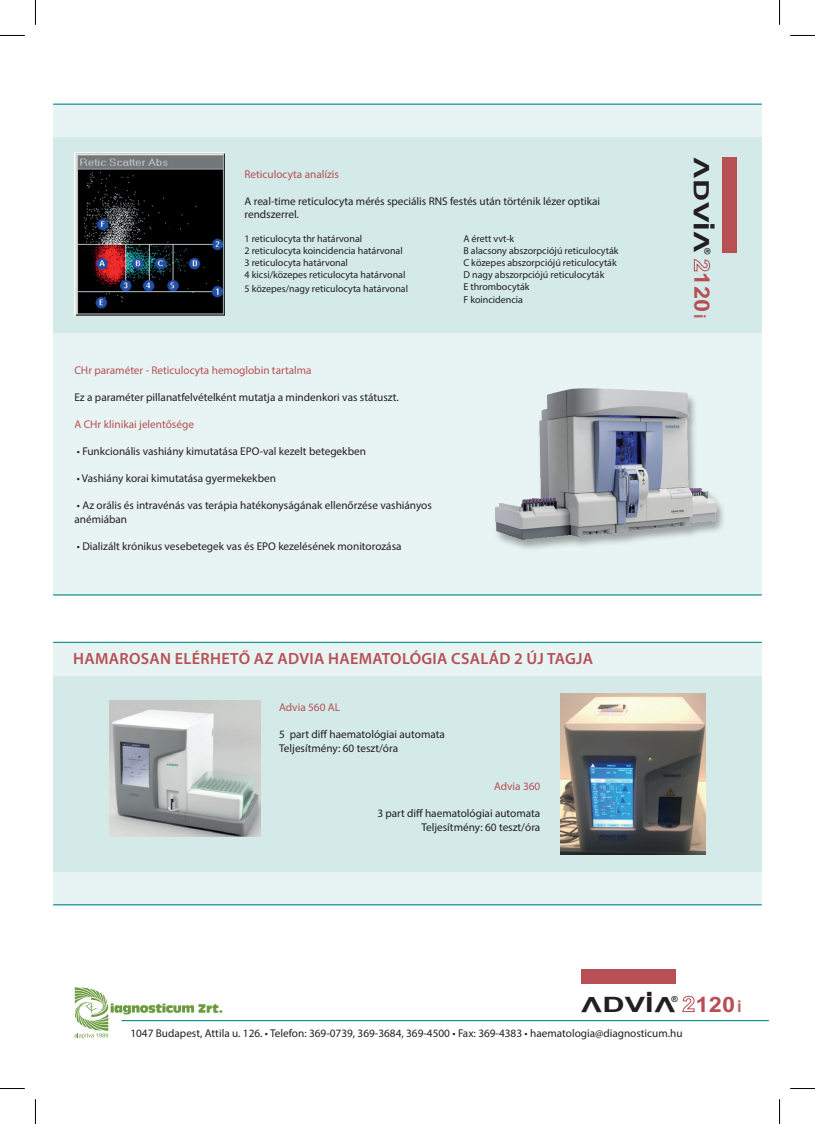
<style>
.page{position:relative;width:815px;height:1124px;background:#fff}
.page>*{position:absolute;margin:0;border:0;box-sizing:border-box;transform-origin:0 0}
.t1{font:700 21.25px "Arial";color:#231f20;scale:1.45 1}
.t2{font:700 21.25px "Arial";letter-spacing:.01em;color:#b74f54;scale:1.11 1}
.t3{font:600 16.25px "Myriad Pro";letter-spacing:.02em;color:#b74f54}
.t4{font:700 16.25px "Arial";color:#bc5d63}
.t5{font:11.25px/13.5px "Myriad Pro";color:#231f20}
.t6{font:11.25px "Myriad Pro";color:#b74f54}
.t7{font:10px/12px "Myriad Pro";color:#231f20}
.t8{font:700 8.38px "Arial";color:#231f20;scale:1.04 1}
.t9{font:700 5.88px "Arial";color:#231f20;scale:5.27 1}
</style>
<div class="page">
<div style="left:53px;top:642px;width:709px;height:262px;background:#e8f4f3"></div>
<div style="left:53px;top:104px;width:709px;height:491px;background:#e8f4f3"></div>
<div style="left:53px;top:137px;width:709px;height:196px;background:#d3eae9"></div>
<div style="left:53px;top:675px;width:709px;height:196px;background:#d3eae9"></div>
<div style="left:723px;top:158px;width:14px;height:95px;background:#b74f54"></div>
<svg style="left:694px;top:259px;width:16px;height:12px"></svg>
<img style="left:74px;top:153px;width:151px;height:163px">
<hr style="left:53px;top:103px;width:709px;height:2px;background:#18938e">
<hr style="left:53px;top:594px;width:709px;height:1px;background:#18938e">
<hr style="left:53px;top:904px;width:709px;height:1px;background:#18938e">
<hr style="left:53px;top:641px;width:709px;height:2px;background:#18938e">
<hr style="left:122px;top:1019px;width:647px;height:2px;background:#18938e">
<div style="left:581px;top:968px;width:95px;height:15px;background:#b74f54"></div>
<svg style="left:682px;top:995px;width:12px;height:16px"></svg>
<div style="left:493px;top:388px;width:234px;height:164px;background:#231f20;opacity:.4"></div>
<img style="left:496px;top:388px;width:220px;height:151px">
<svg style="left:74px;top:987px;width:148px;height:51px"></svg>
<img style="left:110px;top:700px;width:150px;height:136px">
<img style="left:560px;top:693px;width:145px;height:161px">
<svg style="left:0;top:35px;width:25px;height:1px"></svg>
<svg style="left:35px;top:0;width:1px;height:25px"></svg>
<svg style="left:790px;top:35px;width:25px;height:1px"></svg>
<svg style="left:779px;top:0;width:1px;height:25px"></svg>
<svg style="left:0;top:1088px;width:25px;height:1px"></svg>
<svg style="left:35px;top:1099px;width:1px;height:24px"></svg>
<svg style="left:790px;top:1088px;width:25px;height:1px"></svg>
<svg style="left:779px;top:1099px;width:1px;height:24px"></svg>
<p class="t6" style="left:244px;top:167px;width:96px">Reticulocyta analízis</p>
<p class="t5" style="left:244px;top:194px;width:357px">A real-time reticulocyta mérés speciális RNS festés után történik lézer optikai rendszerrel.</p>
<p class="t7" style="left:244px;top:233px;width:162px">1 reticulocyta thr határvonal<br>2 reticulocyta koincidencia határvonal 3 reticulocyta határvonal<br>4 kicsi/közepes reticulocyta határvonal</p>
<p class="t7" style="left:244px;top:282px;width:165px">5 közepes/nagy reticulocyta határvonal</p>
<p class="t7" style="left:463px;top:232px;width:157px">A érett vvt-k<br>B alacsony abszorpciójú reticulocyták<br>C közepes abszorpciójú reticulocyták<br>D nagy abszorpciójú reticulocyták<br>E thrombocyták</p>
<p class="t7" style="left:463px;top:294px;width:61px">F koincidencia</p>
<p class="t6" style="left:74px;top:363px;width:239px">CHr paraméter - Reticulocyta hemoglobin tartalma</p>
<p class="t5" style="left:74px;top:390px;width:326px">Ez a paraméter pillanatfelvételként mutatja a mindenkori vas státuszt.</p>
<p class="t6" style="left:74px;top:417px;width:121px">A CHr klinikai jelentősége</p>
<p class="t5" style="left:77px;top:444px;width:291px">• Funkcionális vashiány kimutatása EPO-val kezelt betegekben</p>
<p class="t5" style="left:77px;top:471px;width:201px">• Vashiány korai kimutatása gyermekekben</p>
<p class="t5" style="left:74px;top:498px;width:359px">• Az orális és intravénás vas terápia hatékonyságának ellenőrzése vashiányos anémiában</p>
<p class="t5" style="left:77px;top:539px;width:326px">• Dializált krónikus vesebetegek vas és EPO kezelésének monitorozása</p>
<h2 class="t3" style="left:73px;top:648px;width:521px">HAMAROSAN ELÉRHETŐ AZ ADVIA HAEMATOLÓGIA CSALÁD 2 ÚJ TAGJA</h2>
<p class="t6" style="left:279px;top:700px;width:62px">Advia 560 AL</p>
<p class="t5" style="left:279px;top:727px;width:167px">5 part diff haematológiai automata<br>Teljesítmény: 60 teszt/óra</p>
<p class="t6" style="left:494px;top:779px;width:48px">Advia 360</p>
<p class="t5" style="left:377px;top:806px;width:164px;text-align:right">3 part diff haematológiai automata<br>Teljesítmény: 60 teszt/óra</p>
<h1 class="t1" style="left:689px;top:178px;width:16px;rotate:-90deg">V</h1>
<h1 class="t1" style="left:714px;top:179px;width:37px;rotate:90deg">DVI</h1>
<p class="t9" style="left:716px;top:222px;width:3px;rotate:90deg">I</p>
<h1 class="t1" style="left:689px;top:252px;width:16px;rotate:-90deg">V</h1>
<p class="t8" style="left:712px;top:248px;width:8px;rotate:90deg">®</p>
<h1 class="t2" style="left:714px;top:272px;width:37px;rotate:90deg">120</h1>
<h2 class="t4" style="left:711px;top:314px;width:6px;rotate:90deg">i</h2>
<p class="t9" style="left:645px;top:989px;width:3px">I</p>
<p class="t8" style="left:671px;top:993px;width:8px">®</p>
<h1 class="t1" style="left:603px;top:991px;width:37px">DVI</h1>
<h1 class="t2" style="left:695px;top:991px;width:37px">120</h1>
<h1 class="t1" style="left:602px;top:1016px;width:16px;rotate:-180deg">V</h1>
<h1 class="t1" style="left:675px;top:1016px;width:16px;rotate:-180deg">V</h1>
<h2 class="t4" style="left:737px;top:994px;width:6px">i</h2>
<p class="t5" style="left:130px;top:1025px;width:554px">1047 Budapest, Attila u. 126. • Telefon: 369-0739, 369-3684, 369-4500 • Fax: 369-4383 • haematologia@diagnosticum.hu</p>
</div>
